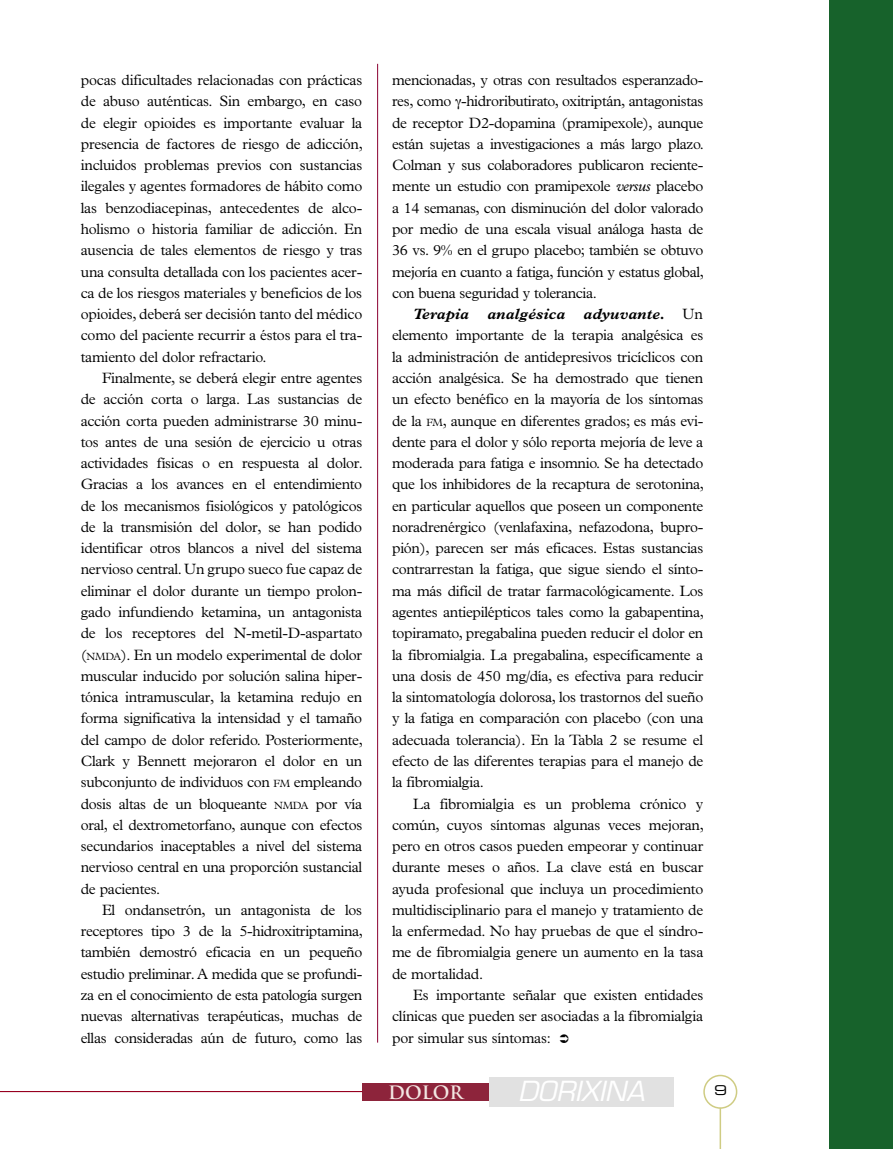
<style>
.page{position:relative;width:893px;height:1149px;background:#fff}
.page>*{position:absolute;margin:0;border:0;box-sizing:border-box;transform-origin:0 0}
.t1{font:italic 27px "Eurostile";color:#fff}
.t2{font:700 18px "Trajan";color:#f3e7e3}
.t3{font:300 15px/21.3px "Plantin";letter-spacing:-.02em;color:#000;text-align:justify}
.t4{font:13.5px "Eurostile Extended Two";color:#000}
.s1{font-size:10.5px}
.s2{font-weight:400;font-style:italic}
.s3{font-weight:700;font-style:italic}
</style>
<div class="page">
<div style="left:362px;top:1082px;width:127px;height:17px;background:#8d243b"></div>
<div style="left:489px;top:1076px;width:185px;height:29px;background:#e1e1e1"></div>
<hr style="left:0;top:1090px;width:362px;height:1px;background:#97001f">
<hr style="left:377px;top:64px;width:1px;height:978px;background:#8a0032">
<div style="left:703px;top:1074px;width:34px;height:34px;border:2px solid #cfcc83;border-radius:50%"></div>
<hr style="left:720px;top:1107px;width:1px;height:41px;background:#cfcc83">
<div style="left:829px;top:0;width:64px;height:1148px;background:#17622b"></div>
<p class="t3" style="left:81px;top:69px;width:284px">pocas dificultades relacionadas con prácticas de abuso auténticas. Sin embargo, en caso de elegir opioides es importante evaluar la presencia de factores de riesgo de adicción, incluidos problemas previos con sustancias ilegales y agentes formadores de hábito como las benzodiacepinas, antecedentes de alco&shy;holismo o historia familiar de adicción. En ausencia de tales elementos de riesgo y tras una consulta detallada con los pacientes acer&shy;ca de los riesgos materiales y beneficios de los opioides, deberá ser decisión tanto del médico como del paciente recurrir a éstos para el tra&shy;tamiento del dolor refractario.</p>
<p class="t3" style="left:81px;top:367px;width:284px;text-indent:21px">Finalmente, se deberá elegir entre agentes de acción corta o larga. Las sustancias de acción corta pueden administrarse 30 minu&shy;tos antes de una sesión de ejercicio u otras actividades físicas o en respuesta al dolor.<br>Gracias a los avances en el entendimiento de los mecanismos fisiológicos y patológicos de la transmisión del dolor, se han podido identificar otros blancos a nivel del sistema nervioso central. Un grupo sueco fue capaz de eliminar el dolor durante un tiempo prolon&shy;gado infundiendo ketamina, un antagonista de los receptores del N-metil-D-aspartato (<span class="s1">NMDA</span>). En un modelo experimental de dolor muscular inducido por solución salina hiper&shy;tónica intramuscular, la ketamina redujo en forma significativa la intensidad y el tamaño del campo de dolor referido. Posteriormente, Clark y Bennett mejoraron el dolor en un subconjunto de individuos con <span class="s1">FM</span> empleando dosis altas de un bloqueante <span class="s1">NMDA</span> por vía oral, el dextrometorfano, aunque con efectos secundarios inaceptables a nivel del sistema nervioso central en una proporción sustancial de pacientes.</p>
<p class="t3" style="left:81px;top:899px;width:284px;text-indent:21px">El ondansetrón, un antagonista de los receptores tipo 3 de la 5-hidroxitriptamina, también demostró eficacia en un pequeño estudio preliminar. A medida que se profundi&shy;za en el conocimiento de esta patología surgen nuevas alternativas terapéuticas, muchas de ellas consideradas aún de futuro, como las</p>
<p class="t3" style="left:392px;top:69px;width:313px">mencionadas, y otras con resultados esperanzado&shy;res, como -hidroributirato, oxitriptán, antagonistas de receptor D2-dopamina (pramipexole), aunque están sujetas a investigaciones a más largo plazo.<br>Colman y sus colaboradores publicaron reciente&shy;mente un estudio con pramipexole <span class="s2">versus</span> placebo a 14 semanas, con disminución del dolor valorado por medio de una escala visual análoga hasta de 36 vs. 9% en el grupo placebo; también se obtuvo mejoría en cuanto a fatiga, función y estatus global, con buena seguridad y tolerancia.</p>
<p class="t3" style="left:392px;top:303px;width:313px;text-indent:21px"><span class="s3">Terapia analgésica adyuvante.</span> Un elemento importante de la terapia analgésica es la administración de antidepresivos tricíclicos con acción analgésica. Se ha demostrado que tienen un efecto benéfico en la mayoría de los síntomas de la <span class="s1">FM</span>, aunque en diferentes grados; es más evi&shy;dente para el dolor y sólo reporta mejoría de leve a moderada para fatiga e insomnio. Se ha detectado que los inhibidores de la recaptura de serotonina, en particular aquellos que poseen un componente noradrenérgico (venlafaxina, nefazodona, bupro&shy;pión), parecen ser más eficaces. Estas sustancias contrarrestan la fatiga, que sigue siendo el sínto&shy;ma más difícil de tratar farmacológicamente. Los agentes antiepilépticos tales como la gabapentina, topiramato, pregabalina pueden reducir el dolor en la fibromialgia. La pregabalina, específicamente a una dosis de 450 mg/día, es efectiva para reducir la sintomatología dolorosa, los trastornos del sueño y la fatiga en comparación con placebo (con una adecuada tolerancia). En la Tabla 2 se resume el efecto de las diferentes terapias para el manejo de la fibromialgia.</p>
<p class="t3" style="left:392px;top:792px;width:313px;text-indent:21px">La fibromialgia es un problema crónico y común, cuyos síntomas algunas veces mejoran, pero en otros casos pueden empeorar y continuar durante meses o años. La clave está en buscar ayuda profesional que incluya un procedimiento multidisciplinario para el manejo y tratamiento de la enfermedad. No hay pruebas de que el síndro&shy;me de fibromialgia genere un aumento en la tasa de mortalidad.</p>
<p class="t3" style="left:392px;top:984px;width:313px;text-indent:21px">Es importante señalar que existen entidades clínicas que pueden ser asociadas a la fibromialgia por simular sus síntomas:</p>
<p class="t2" style="left:388px;top:1080px;width:76px">DOLOR</p>
<h1 class="t1" style="left:518px;top:1074px;width:128px">DORIXINA</h1>
<p class="t4" style="left:714px;top:1080px;width:15px">9</p>
</div>
